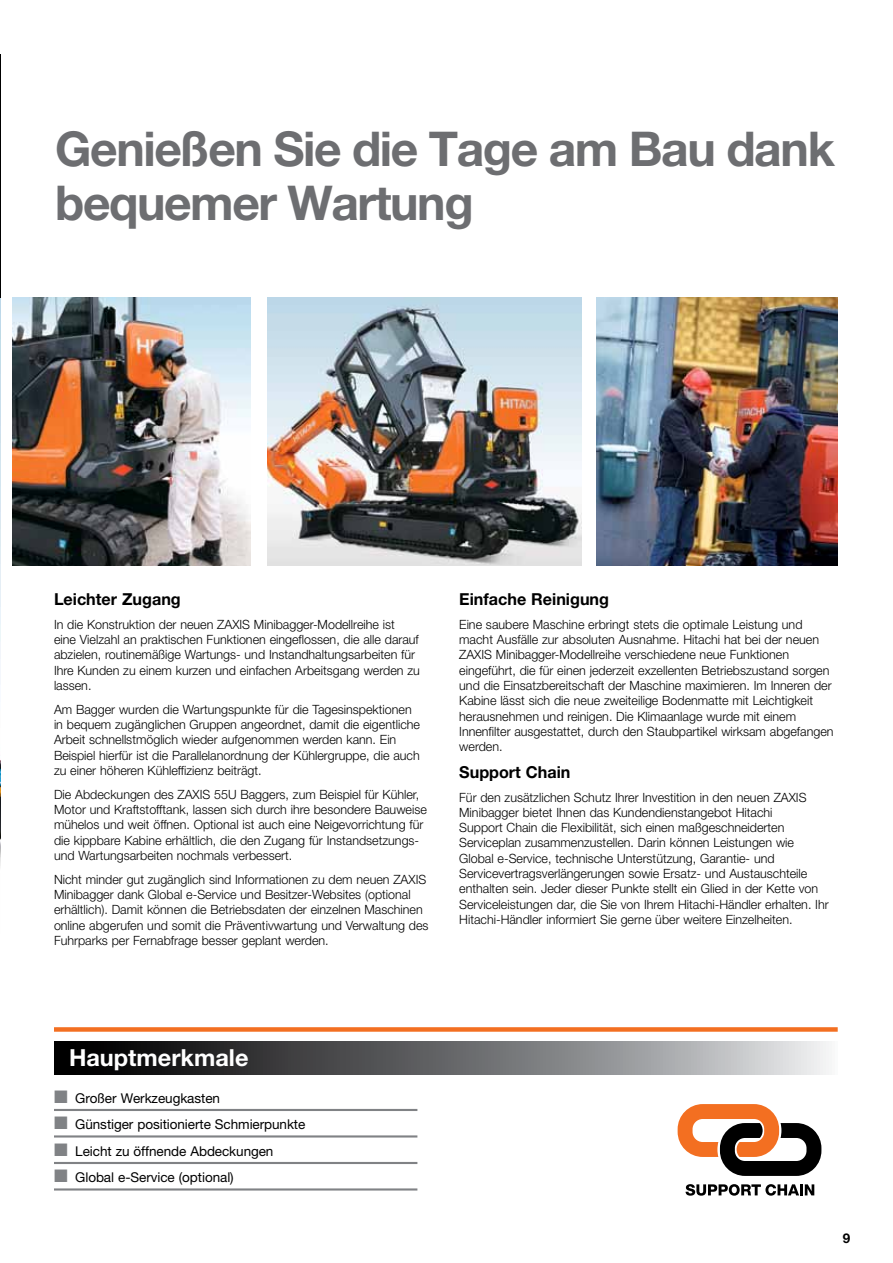
<style>
.page{position:relative;width:893px;height:1263px;background:#fff}
.page>*{position:absolute;margin:0;border:0;box-sizing:border-box;transform-origin:0 0}
.t1{font:700 48px/54.4px "Helvetica Neue LT Pro";letter-spacing:-.03em;color:#6d6e71}
.t2{font:700 23.55px "Helvetica Neue LT Pro";color:#fff}
.t3{font:700 16.5px "Helvetica Neue LT Pro";color:#000}
.t4{font:13.5px "Helvetica Neue LT Pro";letter-spacing:-.005em;color:#000}
.t5{font:700 13.5px "Helvetica Neue LT Pro";color:#000}
.t6{font:300 12.75px/15.3px "Helvetica Neue LT Pro";color:#000}
.s1{color:#808285}
</style>
<div class="page">
<div style="left:54px;top:1027px;width:784px;height:5px;background:#f36f21"></div>
<img style="left:0;top:298px;width:1px;height:568px">
<img style="left:268px;top:298px;width:313px;height:268px">
<img style="left:12px;top:298px;width:239px;height:268px">
<svg style="left:686px;top:1184px;width:128px;height:12px"></svg>
<svg style="left:678px;top:1104px;width:143px;height:72px"></svg>
<img style="left:597px;top:298px;width:241px;height:268px">
<svg style="left:54px;top:1041px;width:775px;height:34px;background:#68696b"></svg>
<hr style="left:0;top:54px;width:1px;height:244px;background:#000">
<hr style="left:54px;top:1109px;width:363px;height:2px;background:#808285">
<hr style="left:54px;top:1135px;width:363px;height:2px;background:#808285">
<hr style="left:54px;top:1162px;width:363px;height:2px;background:#808285">
<hr style="left:54px;top:1188px;width:363px;height:2px;background:#808285">
<h1 class="t1" style="left:55px;top:120px;width:781px">Genießen Sie die Tage am Bau dank bequemer Wartung</h1>
<p class="t3" style="left:54px;top:589px;width:128px">Leichter Zugang</p>
<p class="t6" style="left:54px;top:616px;width:367px">In die Konstruktion der neuen ZAXIS Minibagger-Modellreihe ist eine Vielzahl an praktischen Funktionen eingeflossen, die alle darauf abzielen, routinemäßige Wartungs- und Instandhaltungsarbeiten für Ihre Kunden zu einem kurzen und einfachen Arbeitsgang werden zu lassen.</p>
<p class="t6" style="left:54px;top:701px;width:368px">Am Bagger wurden die Wartungspunkte für die Tagesinspektionen in bequem zugänglichen Gruppen angeordnet, damit die eigentliche Arbeit schnellstmöglich wieder aufgenommen werden kann. Ein Beispiel hierfür ist die Parallelanordnung der Kühlergruppe, die auch zu einer höheren Kühleffizienz beiträgt.</p>
<p class="t6" style="left:54px;top:786px;width:374px">Die Abdeckungen des ZAXIS 55U Baggers, zum Beispiel für Kühler, Motor und Kraftstofftank, lassen sich durch ihre besondere Bauweise mühelos und weit öffnen. Optional ist auch eine Neigevorrichtung für die kippbare Kabine erhältlich, die den Zugang für Instandsetzungs&shy;und Wartungsarbeiten nochmals verbessert.</p>
<p class="t6" style="left:54px;top:871px;width:376px">Nicht minder gut zugänglich sind Informationen zu dem neuen ZAXIS Minibagger dank Global e-Service und Besitzer-Websites (optional erhältlich). Damit können die Betriebsdaten der einzelnen Maschinen online abgerufen und somit die Präventivwartung und Verwaltung des Fuhrparks per Fernabfrage besser geplant werden.</p>
<p class="t3" style="left:459px;top:589px;width:151px">Einfache Reinigung</p>
<p class="t6" style="left:459px;top:616px;width:376px">Eine saubere Maschine erbringt stets die optimale Leistung und macht Ausfälle zur absoluten Ausnahme. Hitachi hat bei der neuen ZAXIS Minibagger-Modellreihe verschiedene neue Funktionen eingeführt, die für einen jederzeit exzellenten Betriebszustand sorgen und die Einsatzbereitschaft der Maschine maximieren. Im Inneren der Kabine lässt sich die neue zweiteilige Bodenmatte mit Leichtigkeit herausnehmen und reinigen. Die Klimaanlage wurde mit einem Innenfilter ausgestattet, durch den Staubpartikel wirksam abgefangen werden.</p>
<p class="t3" style="left:459px;top:762px;width:113px">Support Chain</p>
<p class="t6" style="left:459px;top:789px;width:371px">Für den zusätzlichen Schutz Ihrer Investition in den neuen ZAXIS Minibagger bietet Ihnen das Kundendienstangebot Hitachi<br>Support Chain die Flexibilität, sich einen maßgeschneiderten Serviceplan zusammenzustellen. Darin können Leistungen wie Global e-Service, technische Unterstützung, Garantie- und Servicevertragsverlängerungen sowie Ersatz- und Austauschteile enthalten sein. Jeder dieser Punkte stellt ein Glied in der Kette von Serviceleistungen dar, die Sie von Ihrem Hitachi-Händler erhalten. Ihr Hitachi-Händler informiert Sie gerne über weitere Einzelheiten.</p>
<h2 class="t2" style="left:69px;top:1043px;width:181px">Hauptmerkmale</h2>
<p class="t4" style="left:54px;top:1090px;width:168px"><span class="s1">■</span> Großer Werkzeugkasten</p>
<p class="t4" style="left:54px;top:1116px;width:253px"><span class="s1">■</span> Günstiger positionierte Schmierpunkte</p>
<p class="t4" style="left:54px;top:1143px;width:221px"><span class="s1">■</span> Leicht zu öffnende Abdeckungen</p>
<p class="t4" style="left:54px;top:1169px;width:181px"><span class="s1">■</span> Global e-Service (optional)</p>
<p class="t5" style="left:843px;top:1230px;width:9px">9</p>
</div>
